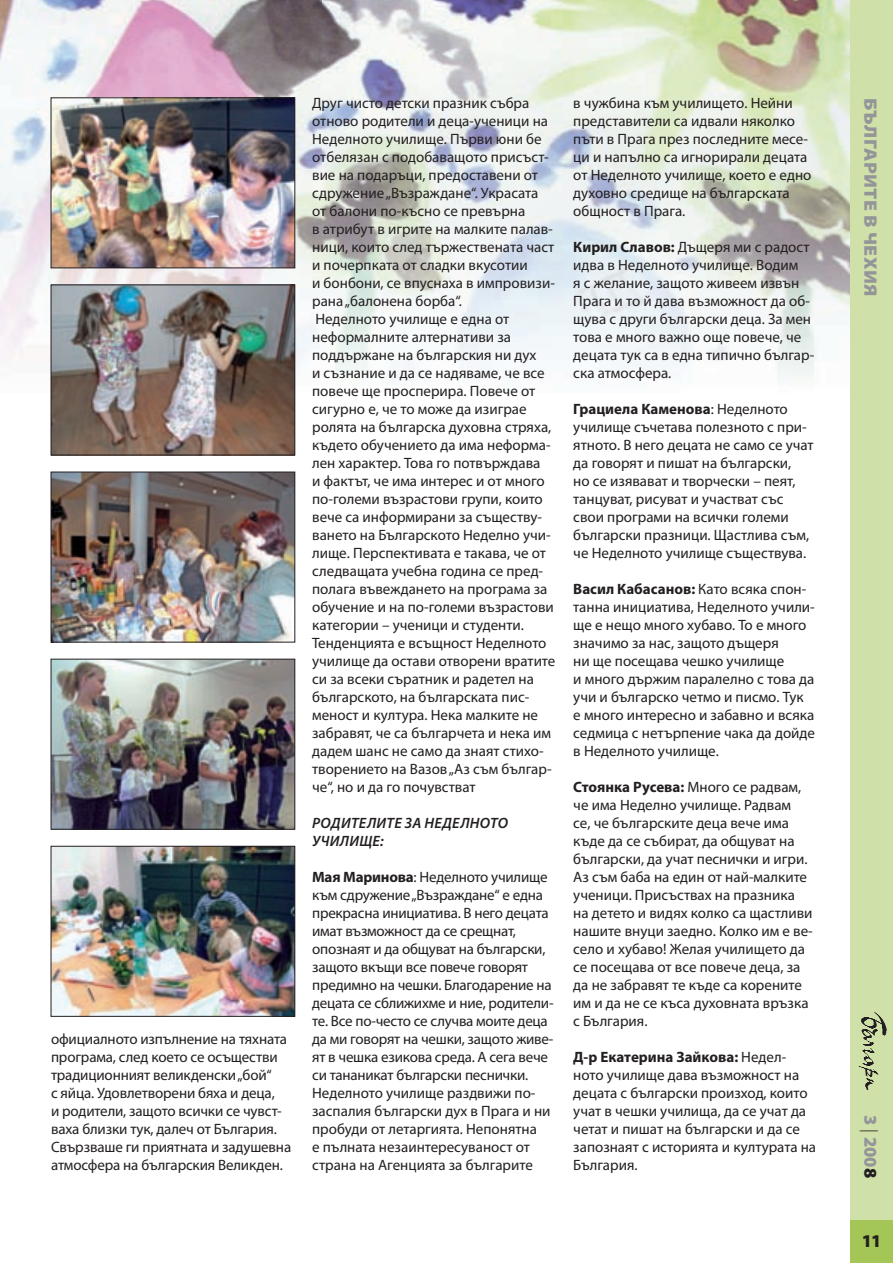
<style>
.page{position:relative;width:893px;height:1263px;background:#fff}
.page>*{position:absolute;margin:0;border:0;box-sizing:border-box;transform-origin:0 0}
.t1{font:900 18px "Myriad Pro";letter-spacing:.02em;color:#939598;scale:1.1 1}
.t2{font:900 18px "Myriad Pro";letter-spacing:.02em;color:#939598}
.t3{font:900 18px "Myriad Pro";color:#231f20}
.t4{font:15px/18px "Myriad Pro";color:#231f20}
.t5{font:italic 600 15px/18px "Myriad Pro";letter-spacing:.02em;color:#231f20}
.s1{font-weight:700}
.s2{font-weight:300;color:#231f20}
.s3{color:#231f20}
</style>
<div class="page">
<img style="left:0;top:0;width:850px;height:393px">
<img style="left:53px;top:474px;width:240px;height:166px">
<div style="left:51px;top:472px;width:244px;height:170px;border:1px solid #231f20"></div>
<img style="left:53px;top:287px;width:240px;height:166px">
<div style="left:51px;top:285px;width:244px;height:170px;border:1px solid #231f20"></div>
<img style="left:53px;top:99px;width:240px;height:167px">
<div style="left:51px;top:97px;width:244px;height:171px;border:1px solid #231f20"></div>
<img style="left:53px;top:661px;width:240px;height:167px">
<div style="left:51px;top:659px;width:244px;height:171px;border:1px solid #231f20"></div>
<img style="left:53px;top:848px;width:240px;height:167px">
<div style="left:51px;top:846px;width:244px;height:171px;border:1px solid #231f20"></div>
<div style="left:850px;top:0;width:43px;height:1263px;background:#cfe0a8"></div>
<div style="left:850px;top:1220px;width:43px;height:43px;background:#a4c656"></div>
<img style="left:858px;top:1012px;width:28px;height:78px">
<p class="t4" style="left:51px;top:1031px;width:242px">официалното изпълнение на тяхната програма, след което се осъществи традиционният великденски „бой“<br>с яйца. Удовлетворени бяха и деца,<br>и родители, защото всички се чувст&shy;ваха близки тук, далеч от България.<br>Свързваше ги приятната и задушевна атмосфера на българския Великден.</p>
<p class="t4" style="left:312px;top:95px;width:245px">Друг чисто детски празник събра отново родители и деца-ученици на Неделното училище. Първи юни бе отбелязан с подобаващото присъст&shy;вие на подаръци, предоставени от сдружение „Възраждане“. Украсата от балони по-късно се превърна<br>в атрибут в игрите на малките палав&shy;ници, които след тържествената част и почерпката от сладки вкусотии<br>и бонбони, се впуснаха в импровизи&shy;рана „балонена борба“.<br>Неделното училище е една от неформалните алтернативи за поддържане на българския ни дух<br>и съзнание и да се надяваме, че все повече ще просперира. Повече от сигурно е, че то може да изиграе ролята на българска духовна стряха, където обучението да има неформа&shy;лен характер. Това го потвърждава<br>и фактът, че има интерес и от много по-големи възрастови групи, които вече са информирани за съществу&shy;ването на Българското Неделно учи&shy;лище. Перспективата е такава, че от следващата учебна година се пред&shy;полага въвеждането на програма за обучение и на по-големи възрастови категории – ученици и студенти.<br>Тенденцията е всъщност Неделното училище да остави отворени вратите си за всеки съратник и радетел на българското, на българската пис&shy;меност и култура. Нека малките не забравят, че са българчета и нека им дадем шанс не само да знаят стихо&shy;творението на Вазов „Аз съм българ&shy;че“, но и да го почувстват</p>
<p class="t5" style="left:312px;top:815px;width:197px">РОДИТЕЛИТЕ ЗА НЕДЕЛНОТО<br>УЧИЛИЩЕ:</p>
<p class="t4" style="left:312px;top:869px;width:243px"><span class="s1">Мая Маринова</span>: Неделното училище към сдружение „Възраждане“ е eдна прекрасна инициатива. В него децата имат възможност да се срещнат, опознаят и да общуват на български, защото вкъщи все повече говорят предимно на чешки. Благодарение на децата се сближихме и ние, родители&shy;те. Все по-често се случва моите деца да ми говорят на чешки, защото живе&shy;ят в чешка езикова среда. А сега вече си тананикат български песнички.<br>Неделното училище раздвижи по&shy;заспалия български дух в Прага и ни пробуди от летаргията. Непонятна<br>е пълната незаинтересуваност от страна на Агенцията за българите</p>
<p class="t4" style="left:573px;top:95px;width:240px">в чужбина към училището. Нейни представители са идвали няколко пъти в Прага през последните месе&shy;ци и напълно са игнорирали децата от Неделното училище, което е едно духовно средище на българската общност в Прага.</p>
<p class="t4" style="left:573px;top:239px;width:242px"><span class="s1">Кирил Славов:</span> Дъщеря ми с радост идва в Неделното училище. Водим<br>я с желание, защото живеем извън<br>Прага и то й дава възможност да об&shy;щува с други български деца. За мен това е много важно още повече, че децата тук са в една типично българ&shy;ска атмосфера.</p>
<p class="t4" style="left:573px;top:401px;width:242px"><span class="s1">Грациела Каменова</span>: Неделното училище съчетава полезното с при&shy;ятното. В него децата не само се учат да говорят и пишат на български,<br>но се изявават и творчески – пеят, танцуват, рисуват и участват със свои програми на всички големи български празници. Щастлива съм, че Неделното училище съществува.</p>
<p class="t4" style="left:573px;top:581px;width:243px"><span class="s1">Васил Кабасанов:</span> Като всяка спон&shy;танна инициатива, Неделното учили&shy;ще е нещо много хубаво. То е много значимо за нас, защото дъщеря<br>ни ще посещава чешко училище<br>и много държим паралелно с това да учи и българско четмо и писмо. Тук е много интересно и забавно и всяка седмица с нетърпение чака да дойде в Неделното училище.</p>
<p class="t4" style="left:573px;top:779px;width:241px"><span class="s1">Стоянка Русева:</span> Много се радвам, че има Неделно училище. Радвам<br>се, че българските деца вече има къде да се събират, да общуват на български, да учат песнички и игри.<br>Аз съм баба на един от най-малките ученици. Присъствах на празника на детето и видях колко са щастливи нашите внуци заедно. Колко им е ве&shy;село и хубаво! Желая училището да се посещава от все повече деца, за да не забравят те къде са корените им и да не се къса духовната връзка с България.</p>
<p class="t4" style="left:573px;top:1049px;width:244px"><span class="s1">Д-р Екатерина Зайкова:</span> Недел&shy;ното училище дава възможност на децата с български произход, които учат в чешки училища, да се учат да четат и пишат на български и да се запознаят с историята и културата на<br>България.</p>
<p class="t1" style="left:877px;top:98px;width:182px;rotate:90deg">БЪЛГАРИТЕ В ЧЕХИЯ</p>
<p class="t2" style="left:877px;top:1115px;width:64px;rotate:90deg">3 <span class="s2">|</span> 200<span class="s3">8</span></p>
<p class="t3" style="left:862px;top:1234px;width:21px">11</p>
</div>
